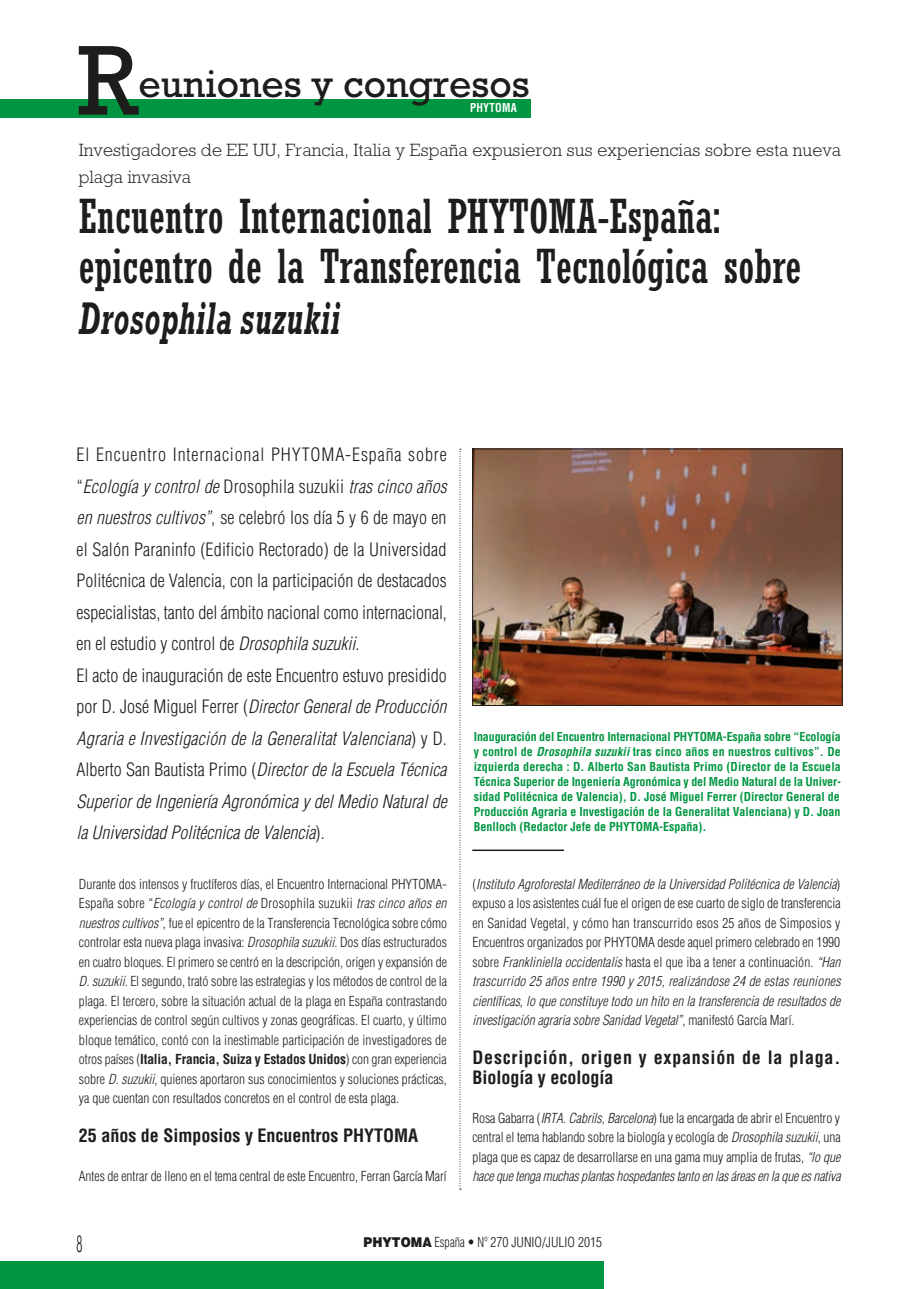
<style>
.page{position:relative;width:919px;height:1289px;background:#fff}
.page>*{position:absolute;margin:0;border:0;box-sizing:border-box;transform-origin:0 0}
.t1{font:100.95px "M Rockwell";color:#1d1d1b}
.t2{font:condensed 46.5px/50.2px "M Rockwell";color:#1d1d1b}
.t3{font:italic 700 46.5px "M Rockwell";letter-spacing:.025em;color:#1d1d1b;scale:.6 1}
.t4{font:39px "M Rockwell";color:#1d1d1b}
.t5{font:300 condensed 22.5px "Helvetica";color:#1d1d1b;scale:.6 1}
.t6{font:300 condensed 18px/31.5px "Helvetica";color:#1d1d1b}
.t7{font:300 18px/27px "M Rockwell";letter-spacing:.005em;color:#1d1d1b}
.t8{font:700 condensed 18px/19.5px "Helvetica";letter-spacing:.045em;color:#1d1d1b}
.t9{font:700 condensed 18px "Helvetica";color:#1d1d1b}
.t10{font:300 condensed 13.5px/19.5px "Helvetica";color:#221f20;text-align:justify}
.t11{font:italic 300 condensed 13.5px/19.5px "Helvetica";color:#1d1d1b;text-align:justify}
.t12{font:300 condensed 13.5px/19.5px "Helvetica";color:#1d1d1b;text-align:justify}
.t13{font:300 condensed 13.5px "Helvetica";color:#1d1d1b;scale:.9 1}
.t14{font:700 condensed 12px/15px "Helvetica";color:#009641;text-align:justify}
.t15{font:700 condensed 12px "Helvetica";letter-spacing:.025em;color:#fff;scale:.9 1}
.s1{font-style:italic}
.s2{color:#1d1d1b}
.s3{font-style:italic;color:#1d1d1b}
.s4{font-weight:700}
.s5{font-style:normal}
.s6{font-weight:900;font-stretch:normal}
</style>
<div class="page">
<div style="left:0;top:1261px;width:603px;height:27px;background:#009641"></div>
<div style="left:0;top:100px;width:530px;height:18px;background:#009641"></div>
<svg style="left:459px;top:449px;width:2px;height:740px"></svg>
<img style="left:474px;top:451px;width:366px;height:252px">
<div style="left:472px;top:449px;width:370px;height:256px;border:1px solid #1d1d1b"></div>
<hr style="left:472px;top:849px;width:92px;height:2px;background:#1d1d1b">
<h1 class="t1" style="left:77px;top:25px;width:62px">R</h1>
<h3 class="t4" style="left:138px;top:62px;width:393px">euniones y congresos</h3>
<p class="t15" style="left:470px;top:100px;width:53px">PHYTOMA</p>
<h3 class="t7" style="left:79px;top:136px;width:763px">Investigadores de EE UU, Francia, Italia y España expusieron sus experiencias sobre esta nueva plaga invasiva</h3>
<h2 class="t2" style="left:79px;top:191px;width:724px">Encuentro Internacional PHYTOMA-España: epicentro de la Transferencia Tecnológica sobre</h2>
<h2 class="t3" style="left:79px;top:292px;width:436px">Drosophila suzukii</h2>
<p class="t6" style="left:77px;top:438px;width:372px">El Encuentro Internacional PHYTOMA-España sobre “<span class="s1">Ecología y control de</span> Drosophila suzukii <span class="s1">tras cinco años en nuestros cultivos”</span>, se celebró los día 5 y 6 de mayo en el Salón Paraninfo (Edificio Rectorado) de la Universidad Politécnica de Valencia, con la participación de destacados especialistas, tanto del ámbito nacional como internacional, en el estudio y control de <span class="s1">Drosophila suzukii</span>.<br>El acto de inauguración de este Encuentro estuvo presidido por D. José Miguel Ferrer (<span class="s1">Director General de Producción Agraria e Investigación de la Generalitat Valenciana</span>) y D.<br>Alberto San Bautista Primo (<span class="s1">Director de la Escuela Técnica Superior de Ingeniería Agronómica y del Medio Natural de la Universidad Politécnica de Valencia</span>).</p>
<p class="t10" style="left:79px;top:873px;width:370px"><span class="s2">Durante dos intensos y fructíferos días, el Encuentro Internacional PHYTOMA-España sobre “</span><span class="s3">Ecología y control de</span> <span class="s2">Drosophila suzukii</span> <span class="s3">tras cinco años en nuestros cultivos”</span><span class="s2">, fue el epicentro de la Transferencia Tecnológica sobre cómo controlar esta nueva plaga invasiva:</span> <span class="s3">Drosophila suzukii</span><span class="s2">. Dos días</span> estructurados en cuatro bloques. El primero se centró en la descripción, origen y expansión de <span class="s1">D. suzukii</span>. El segundo, trató sobre las estrategias y los métodos de control de la plaga. El tercero, sobre la situación actual de la plaga en España contrastando experiencias de control según cultivos y zonas geográficas. El cuarto, y último bloque temático, contó con la inestimable participación de investigadores de otros países (<span class="s4">Italia, Francia, Suiza y Estados Unidos</span>) con gran experiencia sobre <span class="s1">D. suzukii</span>, <span class="s2">quienes aportaron sus conocimientos y soluciones prácticas, ya que cuentan con resultados concretos en el control de esta plaga.</span></p>
<h3 class="t9" style="left:79px;top:1124px;width:340px">25 años de Simposios y Encuentros PHYTOMA</h3>
<p class="t12" style="left:79px;top:1166px;width:369px">Antes de entrar de lleno en el tema central de este Encuentro, Ferran García Marí</p>
<p class="t14" style="left:473px;top:728px;width:369px">Inauguración del Encuentro Internacional PHYTOMA-España sobre “Ecología y control de <span class="s1">Drosophila suzukii</span> tras cinco años en nuestros cultivos”. De izquierda derecha : D. Alberto San Bautista Primo (Director de la Escuela Técnica Superior de Ingeniería Agronómica y del Medio Natural de la Univer&shy;sidad Politécnica de Valencia), D. José Miguel Ferrer (Director General de Producción Agraria e Investigación de la Generalitat Valenciana) y D. Joan Benlloch (Redactor Jefe de PHYTOMA-España).</p>
<p class="t11" style="left:472px;top:873px;width:369px"><span class="s5">(</span>Instituto Agroforestal Mediterráneo de la Universidad Politécnica de Valencia<span class="s5">) expuso a los asistentes cuál fue el origen de ese cuarto de siglo de transferencia en Sanidad Vegetal, y cómo han transcurrido esos 25 años de Simposios y Encuentros organizados por PHYTOMA desde aquel primero celebrado en 1990 sobre</span> Frankliniella occidentalis <span class="s5">hasta el que iba a tener a continuación.</span> “Han trascurrido 25 años entre 1990 y 2015, realizándose 24 de estas reuniones científicas, lo que constituye todo un hito en la transferencia de resultados de investigación agraria sobre Sanidad Vegetal”<span class="s5">, manifestó García Marí.</span></p>
<h3 class="t8" style="left:472px;top:1047px;width:369px">Descripción, origen y expansión de la plaga.<br>Biología y ecología</h3>
<p class="t12" style="left:472px;top:1107px;width:369px">Rosa Gabarra (<span class="s1">IRTA. Cabrils, Barcelona</span>) fue la encargada de abrir el Encuentro y central el tema hablando sobre la biología y ecología de <span class="s1">Drosophila suzukii</span>, una plaga que es capaz de desarrollarse en una gama muy amplia de frutas, <span class="s1">“lo que hace que tenga muchas plantas hospedantes tanto en las áreas en la que es nativa</span></p>
<h3 class="t5" style="left:76px;top:1230px;width:11px">8</h3>
<p class="t13" style="left:363px;top:1233px;width:266px"><span class="s6">PHYTOMA</span> España • Nº 270 JUNIO/JULIO 2015</p>
</div>
